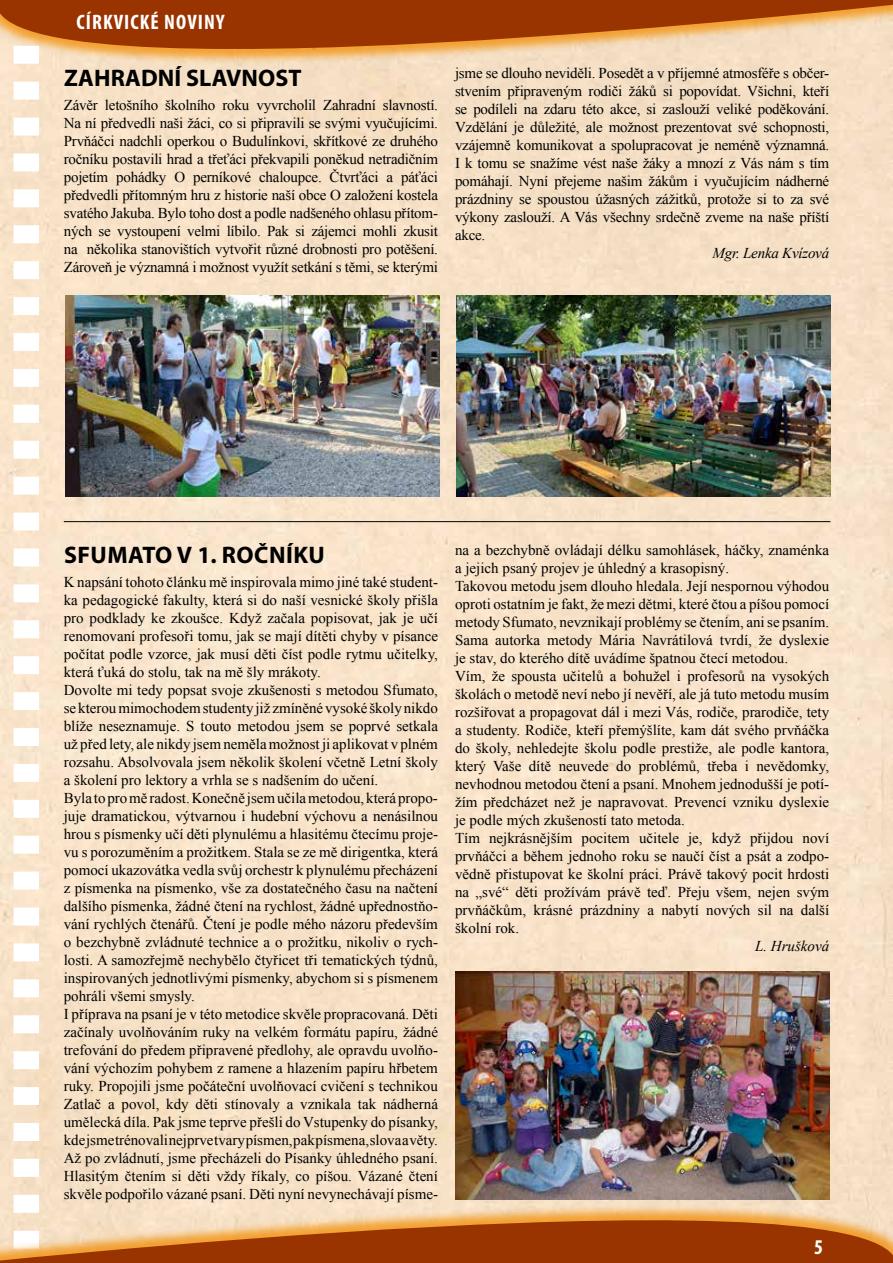
<style>
.page{position:relative;width:893px;height:1263px;background:#fff}
.page>*{position:absolute;margin:0;border:0;box-sizing:border-box;transform-origin:0 0}
.t1{font:700 24px "Myriad Pro";letter-spacing:.01em;color:#000}
.t2{font:700 condensed 21px "Myriad Pro";letter-spacing:.05em;color:#fff}
.t3{font:15px/18px "Times New Roman";color:#000;text-align:justify}
.t4{font:italic 15px "Times New Roman";letter-spacing:-.015em;color:#000}
</style>
<div class="page">
<div style="left:0;top:109px;width:893px;height:1051px;background:#f7e2c8"></div>
<svg style="left:0;top:0;width:893px;height:109px;background:#d6a279"></svg>
<svg style="left:14px;top:46px;width:25px;height:1114px"></svg>
<svg style="left:0;top:1160px;width:893px;height:103px;background:#d59f74"></svg>
<img style="left:456px;top:296px;width:374px;height:200px">
<img style="left:65px;top:296px;width:374px;height:200px">
<hr style="left:64px;top:521px;width:766px;height:1px;background:#000">
<img style="left:455px;top:972px;width:374px;height:227px">
<h2 class="t2" style="left:77px;top:9px;width:149px">CÍRKVICKÉ NOVINY</h2>
<h1 class="t1" style="left:64px;top:62px;width:239px">ZAHRADNÍ SLAVNOST</h1>
<p class="t3" style="left:64px;top:96px;width:376px">Závěr letošního školního roku vyvrcholil Zahradní slavností.<br>Na ní předvedli naši žáci, co si připravili se svými vyučujícími.<br>Prvňáčci nadchli operkou o Budulínkovi, skřítkové ze druhého ročníku postavili hrad a třeťáci překvapili poněkud netradičním pojetím pohádky O perníkové chaloupce. Čtvrťáci a páťáci předvedli přítomným hru z historie naší obce O založení kostela svatého Jakuba. Bylo toho dost a podle nadšeného ohlasu přítom&shy;ných se vystoupení velmi líbilo. Pak si zájemci mohli zkusit na několika stanovištích vytvořit různé drobnosti pro potěšení.<br>Zároveň je významná i možnost využít setkání s těmi, se kterými</p>
<p class="t3" style="left:455px;top:64px;width:376px">jsme se dlouho neviděli. Posedět a v příjemné atmosféře s občer&shy;stvením připraveným rodiči žáků si popovídat. Všichni, kteří se podíleli na zdaru této akce, si zaslouží veliké poděkování.<br>Vzdělání je důležité, ale možnost prezentovat své schopnosti, vzájemně komunikovat a spolupracovat je neméně významná.<br>I k tomu se snažíme vést naše žáky a mnozí z Vás nám s tím pomáhají. Nyní přejeme našim žákům i vyučujícím nádherné prázdniny se spoustou úžasných zážitků, protože si to za své výkony zaslouží. A Vás všechny srdečně zveme na naše příští akce.</p>
<p class="t4" style="left:713px;top:243px;width:118px">Mgr. Lenka Kvízová</p>
<h1 class="t1" style="left:64px;top:539px;width:44px">SFUMATO</h1>
<h1 class="t1" style="left:177px;top:539px;width:146px">V 1. ROČNÍKU</h1>
<p class="t3" style="left:64px;top:573px;width:376px;text-align:left">K napsání tohoto článku mě inspirovala mimo jiné také student&shy;ka pedagogické fakulty, která si do naší vesnické školy přišla pro podklady ke zkoušce. Když začala popisovat, jak je učí renomovaní profesoři tomu, jak se mají dítěti chyby v písance počítat podle vzorce, jak musí děti číst podle rytmu učitelky, která ťuká do stolu, tak na mě šly mrákoty.<br>Dovolte mi tedy popsat svoje zkušenosti s metodou Sfumato, se kterou mimochodem studenty již zmíněné vysoké školy nikdo blíže neseznamuje. S touto metodou jsem se poprvé setkala už před lety, ale nikdy jsem neměla možnost ji aplikovat v plném rozsahu. Absolvovala jsem několik školení včetně Letní školy a školení pro lektory a vrhla se s nadšením do učení.<br>Byla to pro mě radost. Konečně jsem učila metodou, která propo&shy;juje dramatickou, výtvarnou i hudební výchovu a nenásilnou hrou s písmenky učí děti plynulému a hlasitému čtecímu proje&shy;vu s porozuměním a prožitkem. Stala se ze mě dirigentka, která pomocí ukazovátka vedla svůj orchestr k plynulému přecházení z písmenka na písmenko, vše za dostatečného času na načtení dalšího písmenka, žádné čtení na rychlost, žádné upřednostňo&shy;vání rychlých čtenářů. Čtení je podle mého názoru především o bezchybně zvládnuté technice a o prožitku, nikoliv o rych&shy;losti. A samozřejmě nechybělo čtyřicet tři tematických týdnů, inspirovaných jednotlivými písmenky, abychom si s písmenem pohráli všemi smysly.<br>I příprava na psaní je v této metodice skvěle propracovaná. Děti začínaly uvolňováním ruky na velkém formátu papíru, žádné trefování do předem připravené předlohy, ale opravdu uvolňo&shy;vání výchozím pohybem z ramene a hlazením papíru hřbetem ruky. Propojili jsme počáteční uvolňovací cvičení s technikou Zatlač a povol, kdy děti stínovaly a vznikala tak nádherná umělecká díla. Pak jsme teprve přešli do Vstupenky do písanky, kde jsme trénovali nejprve tvary písmen, pak písmena, slova a věty.<br>Až po zvládnutí, jsme přecházeli do Písanky úhledného psaní.<br>Hlasitým čtením si děti vždy říkaly, co píšou. Vázané čtení skvěle podpořilo vázané psaní. Děti nyní nevynechávají písme-</p>
<p class="t3" style="left:455px;top:541px;width:376px;text-align:left">na a bezchybně ovládají délku samohlásek, háčky, znaménka a jejich psaný projev je úhledný a krasopisný.<br>Takovou metodu jsem dlouho hledala. Její nespornou výhodou oproti ostatním je fakt, že mezi dětmi, které čtou a píšou pomocí metody Sfumato, nevznikají problémy se čtením, ani se psaním.<br>Sama autorka metody Mária Navrátilová tvrdí, že dyslexie je stav, do kterého dítě uvádíme špatnou čtecí metodou.<br>Vím, že spousta učitelů a bohužel i profesorů na vysokých školách o metodě neví nebo jí nevěří, ale já tuto metodu musím rozšiřovat a propagovat dál i mezi Vás, rodiče, prarodiče, tety a studenty. Rodiče, kteří přemýšlíte, kam dát svého prvňáčka do školy, nehledejte školu podle prestiže, ale podle kantora, který Vaše dítě neuvede do problémů, třeba i nevědomky, nevhodnou metodou čtení a psaní. Mnohem jednodušší je potí&shy;žím předcházet než je napravovat. Prevencí vzniku dyslexie je podle mých zkušeností tato metoda.<br>Tím nejkrásnějším pocitem učitele je, když přijdou noví prvňáčci a během jednoho roku se naučí číst a psát a zodpo&shy;vědně přistupovat ke školní práci. Právě takový pocit hrdosti na „své“ děti prožívám právě teď. Přeju všem, nejen svým prvňáčkům, krásné prázdniny a nabytí nových sil na další školní rok.</p>
<p class="t4" style="left:755px;top:936px;width:76px">L. Hrušková</p>
<h2 class="t2" style="left:814px;top:1234px;width:10px">5</h2>
</div>
